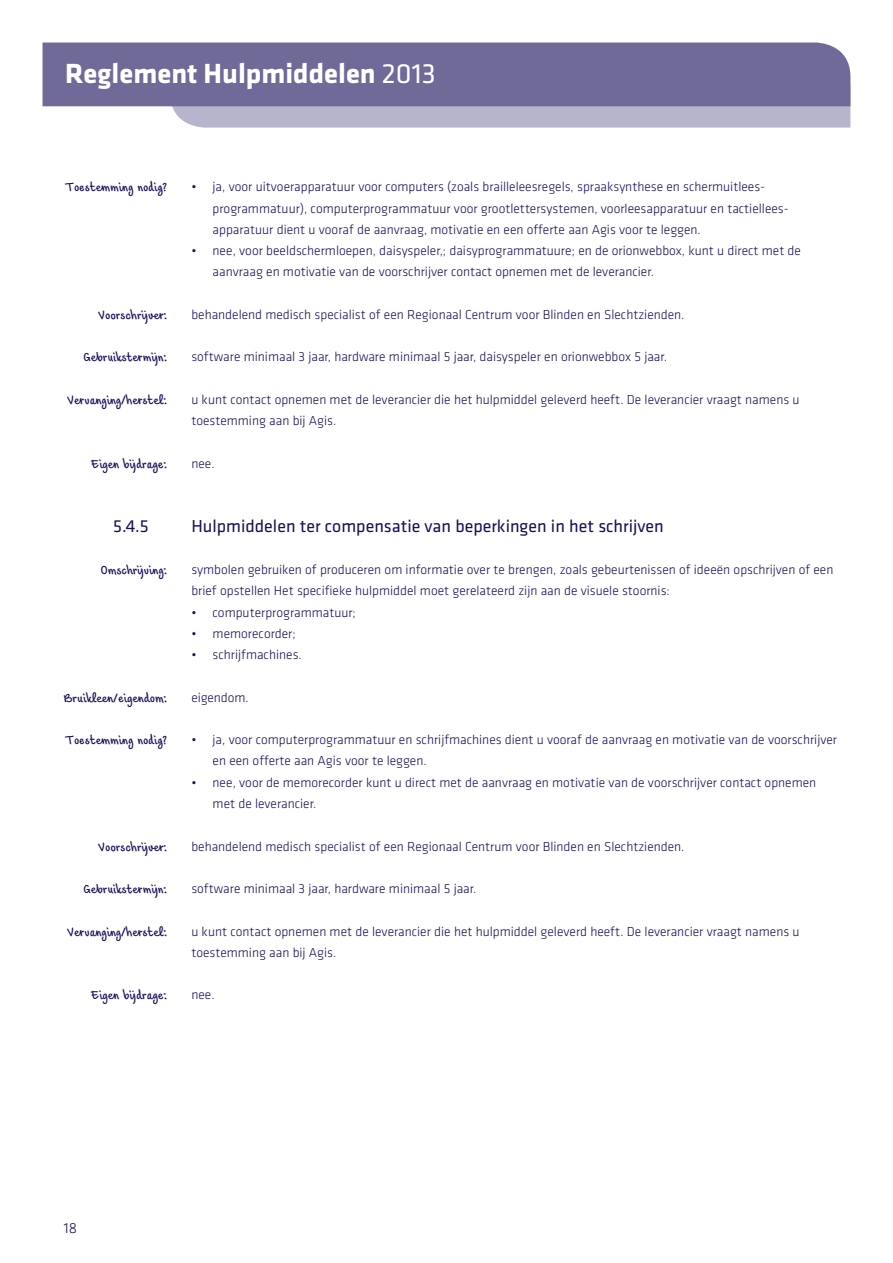
<style>
.page{position:relative;width:893px;height:1263px;background:#fff}
.page>*{position:absolute;margin:0;border:0;box-sizing:border-box;transform-origin:0 0}
.t1{font:700 28.8px "Agis Klavika";color:#fff}
.t2{font:18px "Agis Klavika";color:#18105a}
.t3{font:300 15px "Agis Klavika";color:#18105a}
.t4{font:300 13.5px/21.3px "Agis Klavika";color:#18105a}
.t5{font:13.5px "Agis Script";letter-spacing:-.005em;color:#18105a}
.s1{font-weight:400}
</style>
<div class="page">
<svg style="left:170px;top:106px;width:680px;height:22px;background:#b8b5ce"></svg>
<div style="left:43px;top:43px;width:807px;height:63px;background:#706a98"></div>
<h1 class="t1" style="left:65px;top:52px;width:372px">Reglement Hulpmiddelen <span class="s1">2013</span></h1>
<p class="t5" style="left:66px;top:178px;width:103px">Toestemming nodig?</p>
<p class="t4" style="left:213px;top:176px;width:577px;text-indent:-21px">• ja, voor uitvoerapparatuur voor computers (zoals brailleleesregels, spraaksynthese en schermuitlees&shy;programmatuur), computerprogrammatuur voor grootlettersystemen, voorleesapparatuur en tactiellees&shy;apparatuur dient u vooraf de aanvraag, motivatie en een offerte aan Agis voor te leggen.</p>
<p class="t4" style="left:213px;top:240px;width:590px;text-indent:-21px">• nee, voor beeldschermloepen, daisyspeler,; daisyprogrammatuure; en de orionwebbox, kunt u direct met de aanvraag en motivatie van de voorschrijver contact opnemen met de leverancier.</p>
<p class="t5" style="left:99px;top:306px;width:70px">Voorschrijver:</p>
<p class="t4" style="left:191px;top:304px;width:495px">behandelend medisch specialist of een Regionaal Centrum voor Blinden en Slechtzienden.</p>
<p class="t5" style="left:83px;top:348px;width:85px">Gebruikstermijn:</p>
<p class="t4" style="left:191px;top:346px;width:477px">software minimaal 3 jaar, hardware minimaal 5 jaar, daisyspeler en orionwebbox 5 jaar.</p>
<p class="t5" style="left:68px;top:391px;width:101px">Vervanging/herstel:</p>
<p class="t4" style="left:191px;top:389px;width:610px">u kunt contact opnemen met de leverancier die het hulpmiddel geleverd heeft. De leverancier vraagt namens u toestemming aan bij Agis.</p>
<p class="t5" style="left:92px;top:454px;width:77px">Eigen bijdrage:</p>
<p class="t4" style="left:191px;top:452px;width:25px">nee.</p>
<h2 class="t2" style="left:113px;top:514px;width:37px">5.4.5</h2>
<h2 class="t2" style="left:191px;top:514px;width:474px">Hulpmiddelen ter compensatie van beperkingen in het schrijven</h2>
<p class="t5" style="left:101px;top:561px;width:68px">Omschrijving:</p>
<p class="t4" style="left:191px;top:559px;width:644px">symbolen gebruiken of produceren om informatie over te brengen, zoals gebeurtenissen of ideeën opschrijven of een brief opstellen Het specifieke hulpmiddel moet gerelateerd zijn aan de visuele stoornis:</p>
<p class="t4" style="left:191px;top:601px;width:166px">• computerprogrammatuur;</p>
<p class="t4" style="left:191px;top:623px;width:106px">• memorecorder;</p>
<p class="t4" style="left:191px;top:644px;width:112px">• schrijfmachines.</p>
<p class="t5" style="left:64px;top:688px;width:105px">Bruikleen/eigendom:</p>
<p class="t4" style="left:191px;top:686px;width:59px">eigendom.</p>
<p class="t5" style="left:66px;top:731px;width:103px">Toestemming nodig?</p>
<p class="t4" style="left:213px;top:729px;width:626px;text-indent:-21px">• ja, voor computerprogrammatuur en schrijfmachines dient u vooraf de aanvraag en motivatie van de voorschrijver en een offerte aan Agis voor te leggen.</p>
<p class="t4" style="left:213px;top:771px;width:605px;text-indent:-21px">• nee, voor de memorecorder kunt u direct met de aanvraag en motivatie van de voorschrijver contact opnemen met de leverancier.</p>
<p class="t5" style="left:99px;top:837px;width:70px">Voorschrijver:</p>
<p class="t4" style="left:191px;top:835px;width:495px">behandelend medisch specialist of een Regionaal Centrum voor Blinden en Slechtzienden.</p>
<p class="t5" style="left:83px;top:880px;width:85px">Gebruikstermijn:</p>
<p class="t4" style="left:191px;top:878px;width:286px">software minimaal 3 jaar, hardware minimaal 5 jaar.</p>
<p class="t5" style="left:68px;top:922px;width:101px">Vervanging/herstel:</p>
<p class="t4" style="left:191px;top:920px;width:610px">u kunt contact opnemen met de leverancier die het hulpmiddel geleverd heeft. De leverancier vraagt namens u toestemming aan bij Agis.</p>
<p class="t5" style="left:92px;top:986px;width:77px">Eigen bijdrage:</p>
<p class="t4" style="left:191px;top:984px;width:25px">nee.</p>
<p class="t3" style="left:64px;top:1219px;width:15px">18</p>
</div>
